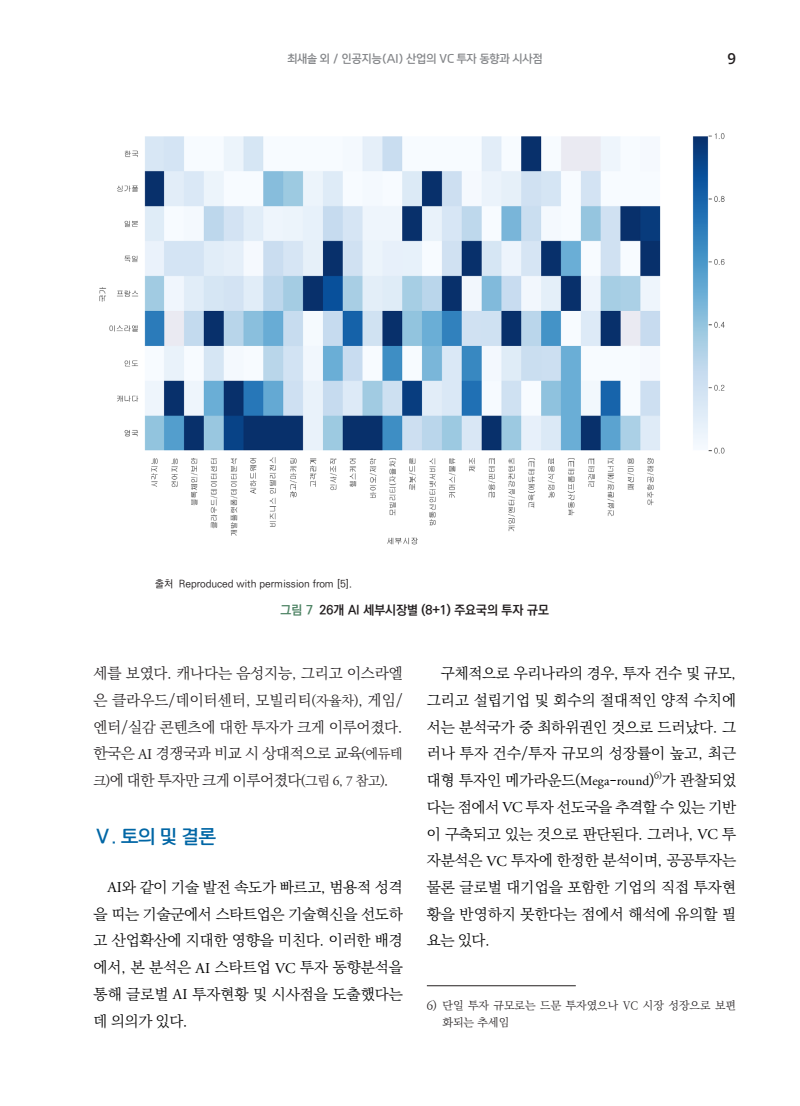
<style>
.page{position:relative;width:800px;height:1106px;background:#fff}
.page>*{position:absolute;margin:0;border:0;box-sizing:border-box;transform-origin:0 0}
.I{font:18px "paybooc OTF Bold";color:#0166a5}
._2단본문{font:300 15px/26.7px "Ko Pub Batang";color:#000;text-align:justify}
._2단본문-2{font:300 15px/26.7px "Ko Pub Batang";letter-spacing:-.015em;color:#231f20;text-align:justify}
.t1{font:600 15px "Open Sans";color:#231f20}
.캡션{font:700 12.75px "Ko Pub Dotum";color:#231f20}
._2022_하단각주{font:300 11.25px/16.5px "Ko Pub Batang";color:#231f20}
.t2{font:10.95px "paybooc OTF Bold";color:#848689}
.캡션출처{font:500 10.2px "Ko Pub Dotum";color:#231f20}
._2단본문-3{font:300 8.7px "Ko Pub Batang";color:#000}
.s1{color:#4f8465}
.s2{font-size:13.5px}
.s3{font-family:"Adobe Garamond Pro";font-weight:400}
.s4{font-family:"Adobe Garamond Pro";font-weight:400;font-size:13.5px}
</style>
<div class="page">
<hr style="left:427px;top:985px;width:148px;height:1px;background:#231f20">
<img style="left:99px;top:133px;width:626px;height:412px">
<p class="t2" style="left:287px;top:52px;width:257px">최새솔 외 / 인공지능(AI) 산업의 VC 투자 동향과 시사점</p>
<p class="t1" style="left:727px;top:48px;width:10px">9</p>
<p class="캡션출처" style="left:155px;top:579px;width:198px">출처 Reproduced with permission from [5].</p>
<p class="캡션" style="left:280px;top:604px;width:270px"><span class="s1">그림 7</span> 26개 AI 세부시장별 (8+1) 주요국의 투자 규모</p>
<p class="_2단본문-2" style="left:94px;top:661px;width:310px">세를 보였다. 캐나다는 음성지능, 그리고 이스라엘 은 클라우드/데이터센터, 모빌리티<span class="s2">(자율차)</span>, 게임/ 엔터/실감 콘텐츠에 대한 투자가 크게 이루어졌다. 한국은 <span class="s3">AI</span> 경쟁국과 비교 시 상대적으로 교육<span class="s2">(에듀테 크)</span>에 대한 투자만 크게 이루어졌다<span class="s2">(그림</span> <span class="s4">6</span><span class="s2">,</span> <span class="s4">7</span> <span class="s2">참고)</span>.</p>
<p class="I" style="left:94px;top:825px;width:124px">Ⅴ. 토의 및 결론</p>
<p class="_2단본문" style="left:94px;top:874px;width:311px;text-indent:14px"><span class="s3">AI</span>와 같이 기술 발전 속도가 빠르고, 범용적 성격 을 띠는 기술군에서 스타트업은 기술혁신을 선도하 고 산업확산에 지대한 영향을 미친다. 이러한 배경 에서, 본 분석은 <span class="s3">AI</span> 스타트업 <span class="s3">VC</span> 투자 동향분석을 통해 글로벌 <span class="s3">AI</span> 투자현황 및 시사점을 도출했다는 데 의의가 있다.</p>
<p class="_2단본문" style="left:427px;top:661px;width:311px;text-indent:14px">구체적으로 우리나라의 경우, 투자 건수 및 규모, 그리고 설립기업 및 회수의 절대적인 양적 수치에 서는 분석국가 중 최하위권인 것으로 드러났다. 그 러나 투자 건수/투자 규모의 성장률이 높고, 최근 대형 투자인 메가라운드(<span class="s4">Mega</span>-<span class="s4">round</span>)</p>
<p class="_2단본문-3" style="left:654px;top:771px;width:9px">6)</p>
<p class="_2단본문" style="left:427px;top:767px;width:311px;text-indent:235px">가 관찰되었 다는 점에서 <span class="s3">VC</span> 투자 선도국을 추격할 수 있는 기반 이 구축되고 있는 것으로 판단된다. 그러나, <span class="s3">VC</span> 투 자분석은 <span class="s3">VC</span> 투자에 한정한 분석이며, 공공투자는 물론 글로벌 대기업을 포함한 기업의 직접 투자현 황을 반영하지 못한다는 점에서 해석에 유의할 필 요는 있다.</p>
<p class="_2022_하단각주" style="left:442px;top:997px;width:295px;text-indent:-16px">6) 단일 투자 규모로는 드문 투자였으나 VC 시장 성장으로 보편 화되는 추세임</p>
</div>
